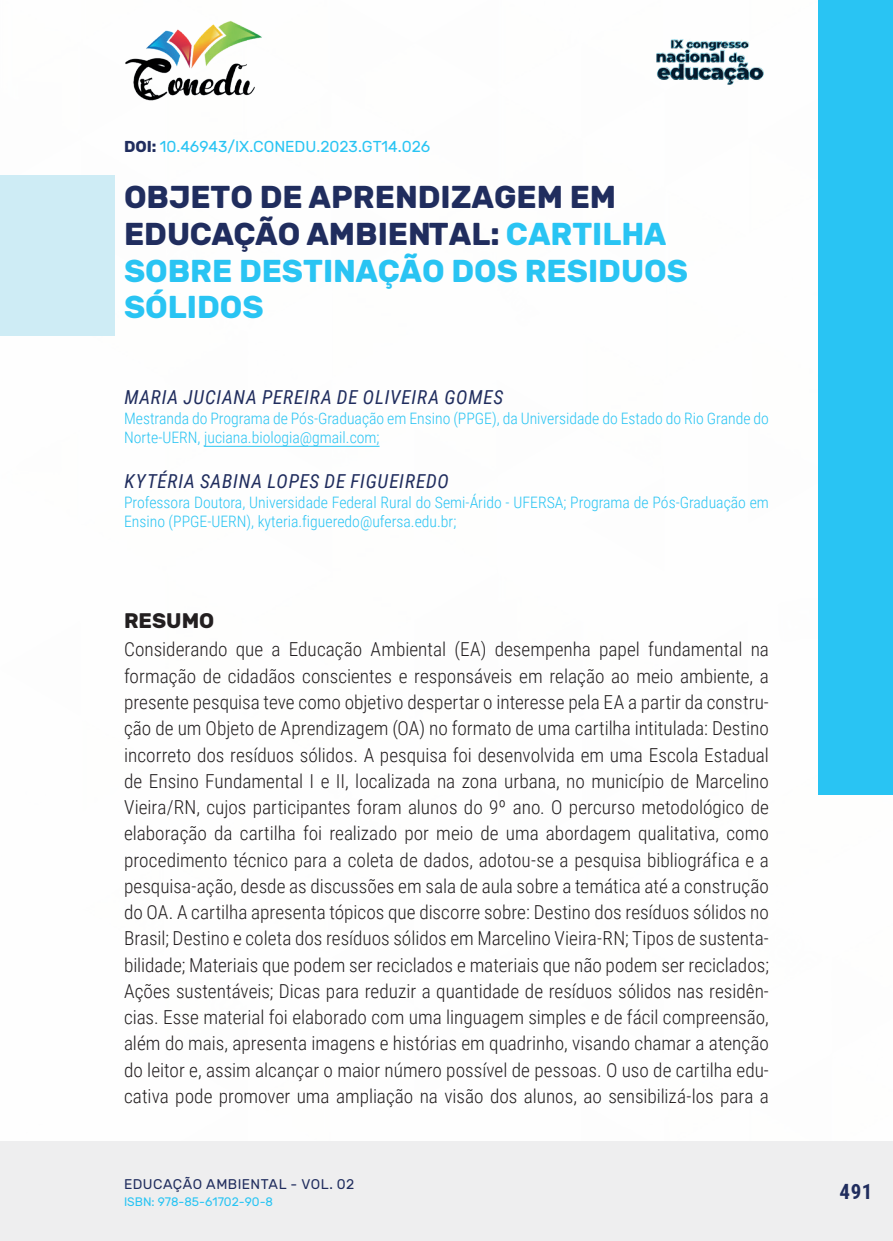
<style>
.page{position:relative;width:893px;height:1241px;background:#fff}
.page>*{position:absolute;margin:0;border:0;box-sizing:border-box;transform-origin:0 0}
._1_TITULO{font:700 31.5px/36.8px "Rubik";color:#29c4f3}
._4_RESUMO{font:700 21px "Rubik";color:#231f20}
.t1{font:700 21px "Roboto Condensed";color:#202d5e}
._5_CORPO_RESUMO{font:300 19.25px/26.2px "Roboto Condensed";color:#231f20;text-align:justify}
._2_AUTOR{font:italic 19.25px "Roboto Condensed";letter-spacing:.04em;color:#202d5e}
._3_FORMAÇÃO{font:300 15.75px/19.2px "Roboto Condensed";color:#29c4f3}
._0_DOI{font:15.75px "Rubik";color:#29c4f3}
.t2{font:14px "Rubik";letter-spacing:.035em;color:#202d5e}
.t3{font:12.25px "Rubik";color:#29c4f3}
.s1{font-weight:700;color:#202d5e}
.s2{color:#202d5e}
</style>
<div class="page">
<div style="left:0;top:1141px;width:893px;height:99px;background:#eeeeef"></div>
<div style="left:819px;top:0;width:74px;height:794px;background:#29c4f3"></div>
<img style="left:125px;top:20px;width:137px;height:81px">
<img style="left:656px;top:39px;width:108px;height:46px">
<div style="left:0;top:174px;width:114px;height:161px;background:#ceecf5"></div>
<hr style="left:204px;top:446px;width:175px;height:1px;background:#29c4f3">
<p class="_0_DOI" style="left:124px;top:138px;width:308px"><span class="s1">DOI:</span> 10.46943/IX.CONEDU.2023.GT14.026</p>
<p class="_1_TITULO" style="left:124px;top:180px;width:565px"><span class="s2">OBJETO DE APRENDIZAGEM EM<br>EDUCAÇÃO AMBIENTAL:</span> CARTILHA<br>SOBRE DESTINAÇÃO DOS RESIDUOS<br>SÓLIDOS</p>
<p class="_2_AUTOR" style="left:124px;top:384px;width:380px">MARIA JUCIANA PEREIRA DE OLIVEIRA GOMES</p>
<p class="_3_FORMAÇÃO" style="left:124px;top:407px;width:646px">Mestranda do Programa de Pós-Graduação em Ensino (PPGE), da Universidade do Estado do Rio Grande do<br>Norte-UERN, juciana.biologia@gmail.com;</p>
<p class="_2_AUTOR" style="left:124px;top:468px;width:326px">KYTÉRIA SABINA LOPES DE FIGUEIREDO</p>
<p class="_3_FORMAÇÃO" style="left:124px;top:491px;width:646px">Professora Doutora, Universidade Federal Rural do Semi-Árido - UFERSA; Programa de Pós-Graduação em<br>Ensino (PPGE-UERN), kyteria.figueredo@ufersa.edu.br;</p>
<p class="_4_RESUMO" style="left:124px;top:608px;width:92px">RESUMO</p>
<p class="_5_CORPO_RESUMO" style="left:124px;top:635px;width:646px">Considerando que a Educação Ambiental (EA) desempenha papel fundamental na formação de cidadãos conscientes e responsáveis em relação ao meio ambiente, a presente pesquisa teve como objetivo despertar o interesse pela EA a partir da constru&shy;ção de um Objeto de Aprendizagem (OA) no formato de uma cartilha intitulada: Destino incorreto dos resíduos sólidos. A pesquisa foi desenvolvida em uma Escola Estadual de Ensino Fundamental I e II, localizada na zona urbana, no município de Marcelino Vieira/RN, cujos participantes foram alunos do 9º ano. O percurso metodológico de elaboração da cartilha foi realizado por meio de uma abordagem qualitativa, como procedimento técnico para a coleta de dados, adotou-se a pesquisa bibliográfica e a pesquisa-ação, desde as discussões em sala de aula sobre a temática até a construção do OA. A cartilha apresenta tópicos que discorre sobre: Destino dos resíduos sólidos no Brasil; Destino e coleta dos resíduos sólidos em Marcelino Vieira-RN; Tipos de sustenta&shy;bilidade; Materiais que podem ser reciclados e materiais que não podem ser reciclados; Ações sustentáveis; Dicas para reduzir a quantidade de resíduos sólidos nas residên&shy;cias. Esse material foi elaborado com uma linguagem simples e de fácil compreensão, além do mais, apresenta imagens e histórias em quadrinho, visando chamar a atenção do leitor e, assim alcançar o maior número possível de pessoas. O uso de cartilha edu&shy;cativa pode promover uma ampliação na visão dos alunos, ao sensibilizá-los para a</p>
<p class="t2" style="left:124px;top:1175px;width:232px">EDUCAÇÃO AMBIENTAL - VOL. 02</p>
<p class="t3" style="left:124px;top:1194px;width:151px">ISBN: 978-85-61702-90-8</p>
<p class="t1" style="left:839px;top:1176px;width:34px">491</p>
</div>
